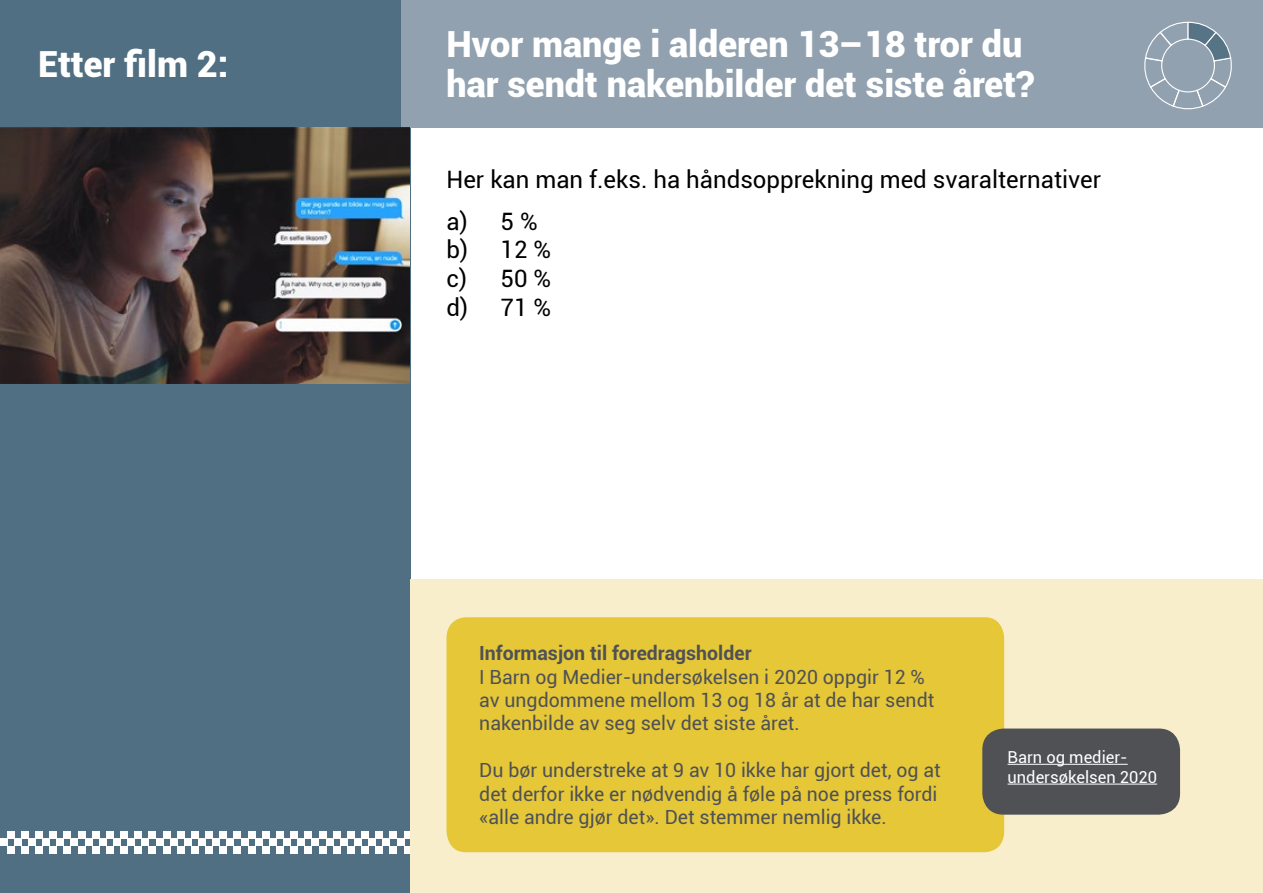
<style>
.page{position:relative;width:1263px;height:893px;background:#fff}
.page>*{position:absolute;margin:0;border:0;box-sizing:border-box;transform-origin:0 0}
.t1{font:900 36px/40.5px "Roboto";color:#fff}
.t2{font:24px/28.8px "Roboto";color:#000}
.t3{font:19.5px/23.4px "Roboto";color:#4f5155}
.t4{font:700 19.5px "Roboto";color:#4f5155}
.t5{font:16.5px/19.8px "Roboto";color:#fff}
</style>
<div class="page">
<div style="left:0;top:0;width:410px;height:893px;background:#516f82"></div>
<div style="left:0;top:839px;width:7px;height:7px;background:#fff"></div>
<div style="left:7px;top:832px;width:7px;height:7px;background:#fff"></div>
<div style="left:7px;top:846px;width:7px;height:7px;background:#fff"></div>
<div style="left:14px;top:839px;width:7px;height:7px;background:#fff"></div>
<div style="left:21px;top:832px;width:7px;height:7px;background:#fff"></div>
<div style="left:21px;top:846px;width:7px;height:7px;background:#fff"></div>
<div style="left:28px;top:839px;width:7px;height:7px;background:#fff"></div>
<div style="left:35px;top:832px;width:8px;height:7px;background:#fff"></div>
<div style="left:35px;top:846px;width:8px;height:7px;background:#fff"></div>
<div style="left:43px;top:839px;width:7px;height:7px;background:#fff"></div>
<div style="left:50px;top:832px;width:7px;height:7px;background:#fff"></div>
<div style="left:50px;top:846px;width:7px;height:7px;background:#fff"></div>
<div style="left:57px;top:839px;width:7px;height:7px;background:#fff"></div>
<div style="left:64px;top:832px;width:7px;height:7px;background:#fff"></div>
<div style="left:64px;top:846px;width:7px;height:7px;background:#fff"></div>
<div style="left:71px;top:839px;width:7px;height:7px;background:#fff"></div>
<div style="left:78px;top:832px;width:7px;height:7px;background:#fff"></div>
<div style="left:78px;top:846px;width:7px;height:7px;background:#fff"></div>
<div style="left:85px;top:839px;width:7px;height:7px;background:#fff"></div>
<div style="left:92px;top:832px;width:7px;height:7px;background:#fff"></div>
<div style="left:92px;top:846px;width:7px;height:7px;background:#fff"></div>
<div style="left:99px;top:839px;width:7px;height:7px;background:#fff"></div>
<div style="left:106px;top:832px;width:7px;height:7px;background:#fff"></div>
<div style="left:106px;top:846px;width:7px;height:7px;background:#fff"></div>
<div style="left:113px;top:839px;width:8px;height:7px;background:#fff"></div>
<div style="left:121px;top:832px;width:7px;height:7px;background:#fff"></div>
<div style="left:121px;top:846px;width:7px;height:7px;background:#fff"></div>
<div style="left:128px;top:839px;width:7px;height:7px;background:#fff"></div>
<div style="left:135px;top:832px;width:7px;height:7px;background:#fff"></div>
<div style="left:135px;top:846px;width:7px;height:7px;background:#fff"></div>
<div style="left:142px;top:839px;width:7px;height:7px;background:#fff"></div>
<div style="left:149px;top:832px;width:7px;height:7px;background:#fff"></div>
<div style="left:149px;top:846px;width:7px;height:7px;background:#fff"></div>
<div style="left:156px;top:839px;width:7px;height:7px;background:#fff"></div>
<div style="left:163px;top:832px;width:7px;height:7px;background:#fff"></div>
<div style="left:163px;top:846px;width:7px;height:7px;background:#fff"></div>
<div style="left:170px;top:839px;width:7px;height:7px;background:#fff"></div>
<div style="left:177px;top:832px;width:7px;height:7px;background:#fff"></div>
<div style="left:177px;top:846px;width:7px;height:7px;background:#fff"></div>
<div style="left:184px;top:839px;width:7px;height:7px;background:#fff"></div>
<div style="left:191px;top:832px;width:7px;height:7px;background:#fff"></div>
<div style="left:191px;top:846px;width:7px;height:7px;background:#fff"></div>
<div style="left:198px;top:839px;width:8px;height:7px;background:#fff"></div>
<div style="left:206px;top:832px;width:7px;height:7px;background:#fff"></div>
<div style="left:206px;top:846px;width:7px;height:7px;background:#fff"></div>
<div style="left:213px;top:839px;width:7px;height:7px;background:#fff"></div>
<div style="left:220px;top:832px;width:7px;height:7px;background:#fff"></div>
<div style="left:220px;top:846px;width:7px;height:7px;background:#fff"></div>
<div style="left:227px;top:839px;width:7px;height:7px;background:#fff"></div>
<div style="left:241px;top:839px;width:7px;height:7px;background:#fff"></div>
<div style="left:234px;top:832px;width:7px;height:7px;background:#fff"></div>
<div style="left:234px;top:846px;width:7px;height:7px;background:#fff"></div>
<div style="left:248px;top:832px;width:7px;height:7px;background:#fff"></div>
<div style="left:248px;top:846px;width:7px;height:7px;background:#fff"></div>
<div style="left:255px;top:839px;width:7px;height:7px;background:#fff"></div>
<div style="left:262px;top:832px;width:7px;height:7px;background:#fff"></div>
<div style="left:262px;top:846px;width:7px;height:7px;background:#fff"></div>
<div style="left:269px;top:839px;width:7px;height:7px;background:#fff"></div>
<div style="left:276px;top:832px;width:8px;height:7px;background:#fff"></div>
<div style="left:276px;top:846px;width:8px;height:7px;background:#fff"></div>
<div style="left:284px;top:839px;width:7px;height:7px;background:#fff"></div>
<div style="left:291px;top:832px;width:7px;height:7px;background:#fff"></div>
<div style="left:291px;top:846px;width:7px;height:7px;background:#fff"></div>
<div style="left:298px;top:839px;width:7px;height:7px;background:#fff"></div>
<div style="left:305px;top:832px;width:7px;height:7px;background:#fff"></div>
<div style="left:305px;top:846px;width:7px;height:7px;background:#fff"></div>
<div style="left:312px;top:839px;width:7px;height:7px;background:#fff"></div>
<div style="left:319px;top:832px;width:7px;height:7px;background:#fff"></div>
<div style="left:319px;top:846px;width:7px;height:7px;background:#fff"></div>
<div style="left:326px;top:839px;width:7px;height:7px;background:#fff"></div>
<div style="left:333px;top:832px;width:7px;height:7px;background:#fff"></div>
<div style="left:333px;top:846px;width:7px;height:7px;background:#fff"></div>
<div style="left:340px;top:839px;width:7px;height:7px;background:#fff"></div>
<div style="left:347px;top:832px;width:7px;height:7px;background:#fff"></div>
<div style="left:347px;top:846px;width:7px;height:7px;background:#fff"></div>
<div style="left:354px;top:839px;width:7px;height:7px;background:#fff"></div>
<div style="left:361px;top:832px;width:8px;height:7px;background:#fff"></div>
<div style="left:361px;top:846px;width:8px;height:7px;background:#fff"></div>
<div style="left:369px;top:839px;width:7px;height:7px;background:#fff"></div>
<div style="left:383px;top:839px;width:7px;height:7px;background:#fff"></div>
<div style="left:376px;top:832px;width:7px;height:7px;background:#fff"></div>
<div style="left:376px;top:846px;width:7px;height:7px;background:#fff"></div>
<div style="left:390px;top:832px;width:7px;height:7px;background:#fff"></div>
<div style="left:390px;top:846px;width:7px;height:7px;background:#fff"></div>
<div style="left:397px;top:839px;width:7px;height:7px;background:#fff"></div>
<div style="left:404px;top:832px;width:7px;height:7px;background:#fff"></div>
<div style="left:404px;top:846px;width:7px;height:7px;background:#fff"></div>
<div style="left:402px;top:0;width:861px;height:128px;background:#91a1af"></div>
<div style="left:411px;top:579px;width:852px;height:314px;background:#f8eecc"></div>
<img style="left:0;top:128px;width:410px;height:256px">
<svg style="left:1144px;top:21px;width:88px;height:89px"></svg>
<div style="left:446px;top:617px;width:558px;height:235px;background:#e5c738"></div>
<div style="left:982px;top:728px;width:198px;height:87px;background:#4f5155;border-radius:21px"></div>
<hr style="left:1007px;top:764px;width:121px;height:1px;background:#fff">
<hr style="left:1007px;top:784px;width:150px;height:1px;background:#fff">
<h1 class="t1" style="left:38px;top:42px;width:192px">Etter film 2:</h1>
<h1 class="t1" style="left:446px;top:22px;width:589px">Hvor mange i alderen 13–18 tror du har sendt nakenbilder det siste året?</h1>
<p class="t2" style="left:446px;top:158px;width:656px;line-height:41.4px">Her kan man f.eks. ha håndsopprekning med svaralternativer a) 5 %</p>
<p class="t2" style="left:446px;top:234px;width:106px;text-align:justify">b) 12 % c) 50 % d) 71 %</p>
<p class="t4" style="left:479px;top:640px;width:274px">Informasjon til foredragsholder</p>
<p class="t3" style="left:479px;top:664px;width:457px">I Barn og Medier-undersøkelsen i 2020 oppgir 12 % av ungdommene mellom 13 og 18 år at de har sendt nakenbilde av seg selv det siste året.</p>
<p class="t3" style="left:479px;top:758px;width:463px">Du bør understreke at 9 av 10 ikke har gjort det, og at det derfor ikke er nødvendig å føle på noe press fordi «alle andre gjør det». Det stemmer nemlig ikke.</p>
<p class="t5" style="left:1007px;top:747px;width:151px">Barn og medier&shy;undersøkelsen 2020</p>
</div>
